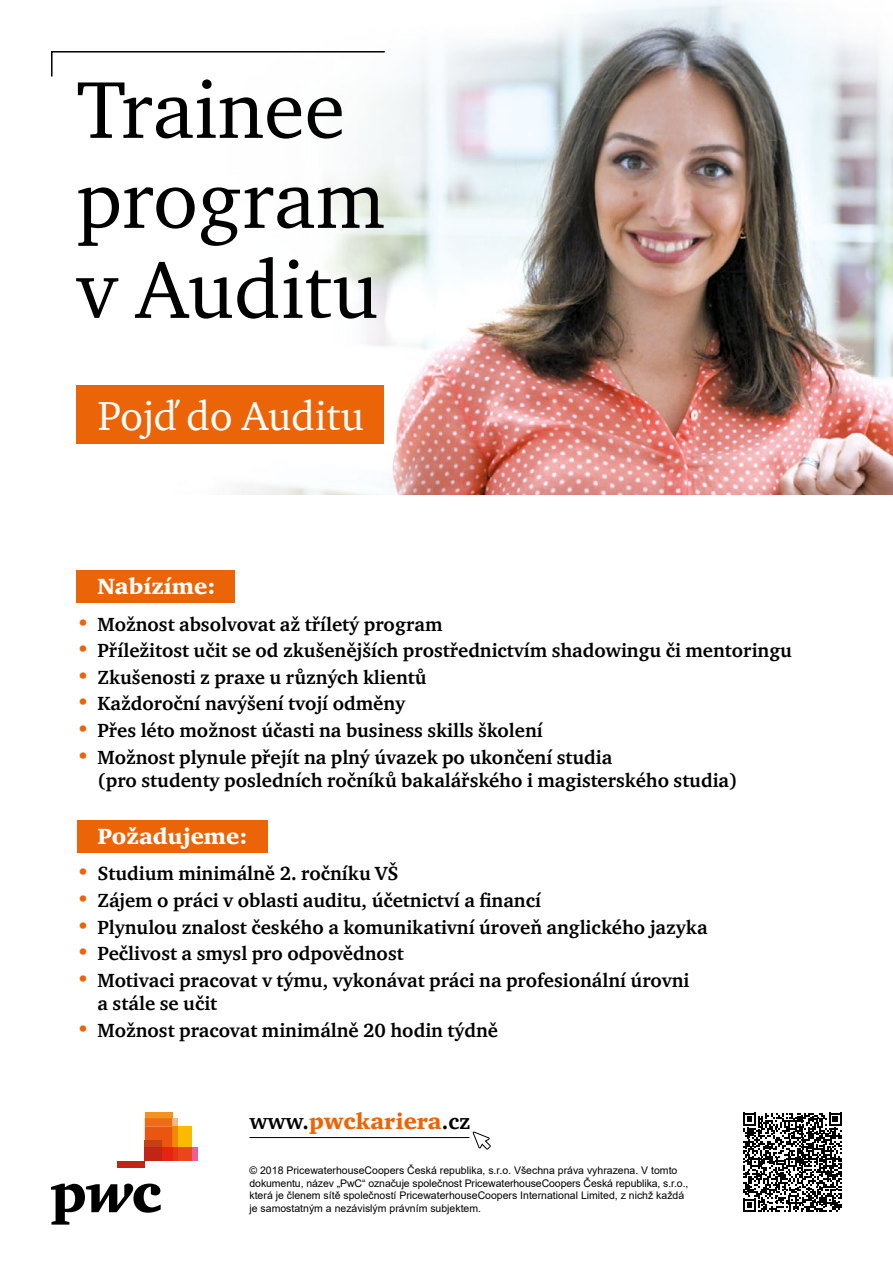
<style>
.page{position:relative;width:893px;height:1263px;background:#fff}
.page>*{position:absolute;margin:0;border:0;box-sizing:border-box;transform-origin:0 0}
.t1{font:82.5px/90px "ITC Charter Com";color:#000}
.t2{font:41.55px "ITC Charter Com";color:#fff}
.t3{font:900 22.5px "ITC Charter Com";color:#fff}
.t4{font:900 22.5px "ITC Charter Com";color:#ec6408}
.t5{font:700 19.5px/23.4px "ITC Charter Com";color:#000}
.t6{font:10.5px/12.6px "Arial";color:#000}
.s1{font-size:22.5px;color:#ec6408}
.s2{font-weight:700;color:#000}
</style>
<div class="page">
<svg style="left:51px;top:1183px;width:110px;height:41px"></svg>
<div style="left:191px;top:1147px;width:7px;height:14px;background:#eb5e98"></div>
<div style="left:172px;top:1118px;width:6px;height:8px;background:#f8b886"></div>
<div style="left:145px;top:1113px;width:27px;height:5px;background:#f3931e"></div>
<div style="left:178px;top:1126px;width:13px;height:21px;background:#fbba00"></div>
<div style="left:178px;top:1147px;width:13px;height:14px;background:#e8461b"></div>
<div style="left:172px;top:1126px;width:6px;height:21px;background:#f18907"></div>
<div style="left:172px;top:1147px;width:6px;height:14px;background:#e63617"></div>
<svg style="left:145px;top:1118px;width:27px;height:29px"></svg>
<div style="left:162px;top:1147px;width:10px;height:14px;background:#e42513"></div>
<div style="left:145px;top:1140px;width:17px;height:7px;background:#c44017"></div>
<div style="left:145px;top:1147px;width:17px;height:14px;background:#c22417"></div>
<div style="left:117px;top:1161px;width:28px;height:6px;background:#c22417"></div>
<img style="left:76px;top:0;width:817px;height:495px">
<svg style="left:51px;top:50px;width:335px;height:28px"></svg>
<div style="left:77px;top:571px;width:158px;height:32px;background:#ec6408"></div>
<div style="left:77px;top:821px;width:190px;height:32px;background:#ec6408"></div>
<div style="left:77px;top:385px;width:307px;height:59px;background:#ec6408"></div>
<svg style="left:743px;top:1113px;width:99px;height:99px"></svg>
<hr style="left:249px;top:1137px;width:220px;height:1px;background:#000">
<svg style="left:472px;top:1131px;width:19px;height:19px"></svg>
<h1 class="t1" style="left:77px;top:64px;width:310px">Trainee program v Auditu</h1>
<h2 class="t2" style="left:98px;top:390px;width:268px">Pojď do Auditu</h2>
<p class="t3" style="left:98px;top:573px;width:120px">Nabízíme:</p>
<p class="t5" style="left:77px;top:612px;width:367px"><span class="s1">•</span> Možnost absolvovat až tříletý program</p>
<p class="t5" style="left:77px;top:638px;width:717px"><span class="s1">•</span> Příležitost učit se od zkušenějších prostřednictvím shadowingu či mentoringu</p>
<p class="t5" style="left:77px;top:665px;width:351px"><span class="s1">•</span> Zkušenosti z praxe u různých klientů</p>
<p class="t5" style="left:77px;top:692px;width:330px"><span class="s1">•</span> Každoroční navýšení tvojí odměny</p>
<p class="t5" style="left:77px;top:718px;width:468px"><span class="s1">•</span> Přes léto možnost účasti na business skills školení</p>
<p class="t5" style="left:98px;top:745px;width:641px;text-indent:-21px"><span class="s1">•</span> Možnost plynule přejít na plný úvazek po ukončení studia<br>(pro studenty posledních ročníků bakalářského i magisterského studia)</p>
<p class="t3" style="left:98px;top:823px;width:152px">Požadujeme:</p>
<p class="t5" style="left:77px;top:862px;width:323px"><span class="s1">•</span> Studium minimálně 2. ročníku VŠ</p>
<p class="t5" style="left:77px;top:888px;width:466px"><span class="s1">•</span> Zájem o práci v oblasti auditu, účetnictví a financí</p>
<p class="t5" style="left:77px;top:915px;width:633px"><span class="s1">•</span> Plynulou znalost českého a komunikativní úroveň anglického jazyka</p>
<p class="t5" style="left:77px;top:941px;width:329px"><span class="s1">•</span> Pečlivost a smysl pro odpovědnost</p>
<p class="t5" style="left:98px;top:968px;width:593px;text-indent:-21px"><span class="s1">•</span> Motivaci pracovat v týmu, vykonávat práci na profesionální úrovni a stále se učit</p>
<p class="t5" style="left:77px;top:1018px;width:423px"><span class="s1">•</span> Možnost pracovat minimálně 20 hodin týdně</p>
<p class="t4" style="left:249px;top:1108px;width:222px"><span class="s2">www.</span>pwckariera<span class="s2">.cz</span></p>
<p class="t6" style="left:249px;top:1164px;width:440px">© 2018 PricewaterhouseCoopers Česká republika, s.r.o. Všechna práva vyhrazena. V tomto dokumentu, název „PwC“ označuje společnost PricewaterhouseCoopers Česká republika, s.r.o., která je členem sítě společností PricewaterhouseCoopers International Limited, z nichž každá je samostatným a nezávislým právním subjektem.</p>
</div>
